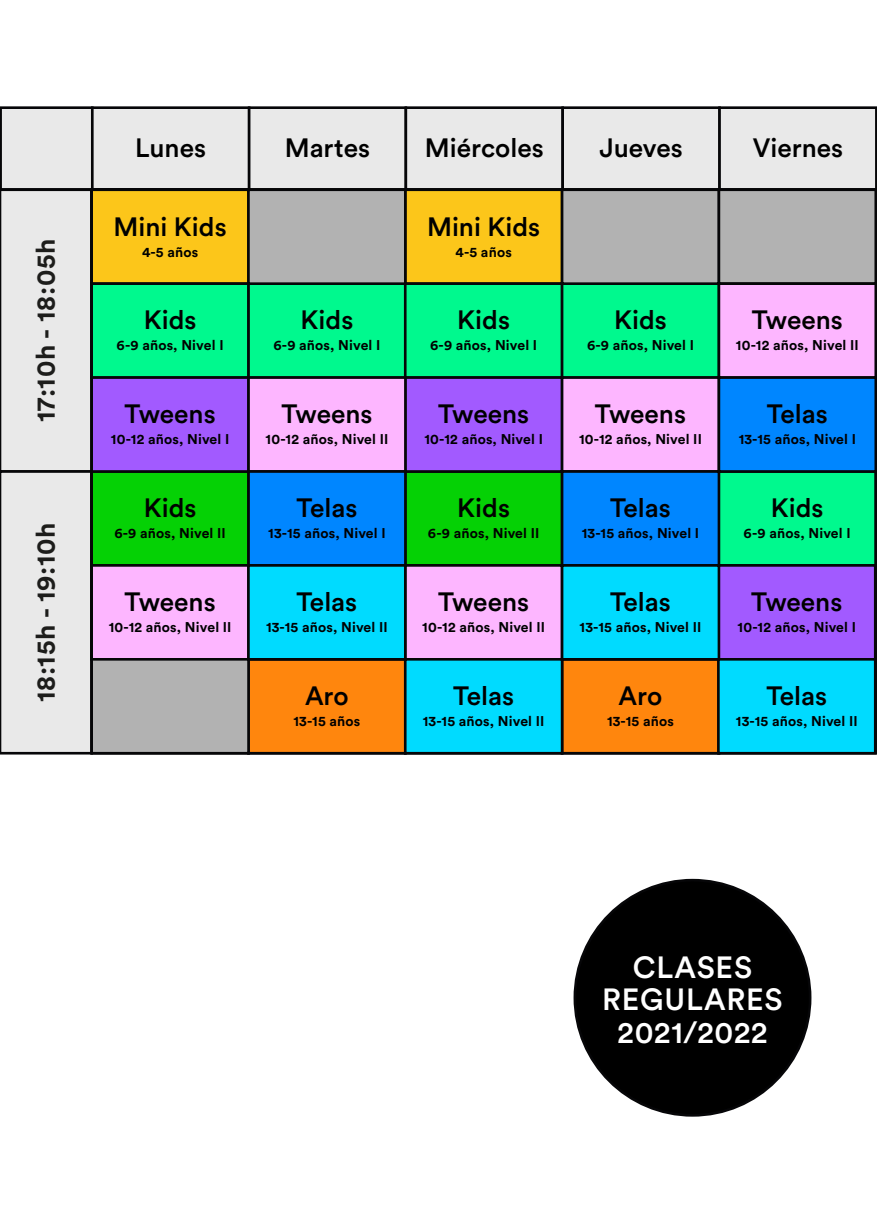
<style>
.page{position:relative;width:877px;height:1210px;background:#fff}
.page>*{position:absolute;margin:0;border:0;box-sizing:border-box;transform-origin:0 0}
.t1{font:500 30.45px/32.4px "Circular Std";letter-spacing:.025em;color:#fff;text-align:center}
.t2{font:500 26.25px "Circular Std";color:#000}
.t3{font:700 26.25px "Circular Std";letter-spacing:.03em;color:#1d1d1b}
.t4{font:700 14px "Circular Std";letter-spacing:.01em;color:#000}
</style>
<div class="page">
<div style="left:1px;top:108px;width:91px;height:81px;background:#e9e9e9"></div>
<div style="left:0;top:106px;width:94px;height:85px;border:3px solid #060608"></div>
<div style="left:91px;top:106px;width:159px;height:85px;background:#e9e9e9;border:3px solid #060608"></div>
<div style="left:248px;top:106px;width:159px;height:85px;background:#e9e9e9;border:3px solid #060608"></div>
<div style="left:404px;top:106px;width:159px;height:85px;background:#e9e9e9;border:3px solid #060608"></div>
<div style="left:561px;top:106px;width:159px;height:85px;background:#e9e9e9;border:3px solid #060608"></div>
<div style="left:719px;top:108px;width:156px;height:81px;background:#e9e9e9"></div>
<div style="left:718px;top:106px;width:158px;height:85px;border:3px solid #060608"></div>
<svg style="left:0;top:188px;width:90px;height:566px;background:#d6d6d7"></svg>
<div style="left:574px;top:880px;width:235px;height:235px;background:#000;border-radius:50%"></div>
<div style="left:247px;top:658px;width:159px;height:96px;background:#ff860d;border:3px solid #060608"></div>
<div style="left:560px;top:658px;width:160px;height:96px;background:#ff860d;border:3px solid #060608"></div>
<div style="left:90px;top:188px;width:160px;height:97px;background:#fcc61a;border:3px solid #060608"></div>
<div style="left:404px;top:188px;width:159px;height:97px;background:#fcc61a;border:3px solid #060608"></div>
<div style="left:404px;top:470px;width:159px;height:96px;background:#05d105"></div>
<div style="left:90px;top:470px;width:160px;height:96px;background:#05d105;border:3px solid #060608"></div>
<div style="left:90px;top:282px;width:160px;height:97px;background:#00f98e;border:3px solid #060608"></div>
<div style="left:247px;top:282px;width:159px;height:97px;background:#00f98e;border:3px solid #060608"></div>
<div style="left:404px;top:282px;width:159px;height:97px;background:#00f98e;border:3px solid #060608"></div>
<div style="left:560px;top:282px;width:160px;height:97px;background:#00f98e;border:3px solid #060608"></div>
<div style="left:717px;top:470px;width:159px;height:96px;background:#00f98e;border:3px solid #060608"></div>
<div style="left:716px;top:564px;width:160px;height:96px;background:#a25aff;border:3px solid #060608"></div>
<div style="left:90px;top:376px;width:160px;height:96px;background:#a25aff;border:3px solid #060608"></div>
<div style="left:404px;top:376px;width:159px;height:97px;background:#a25aff;border:3px solid #060608"></div>
<div style="left:247px;top:376px;width:159px;height:97px;background:#fdb6ff;border:3px solid #060608"></div>
<div style="left:90px;top:564px;width:160px;height:96px;background:#fdb6ff;border:3px solid #060608"></div>
<div style="left:90px;top:658px;width:160px;height:96px;background:#b2b2b2;border:3px solid #060608"></div>
<div style="left:247px;top:188px;width:159px;height:97px;background:#b2b2b2;border:3px solid #060608"></div>
<div style="left:560px;top:188px;width:160px;height:97px;background:#b2b2b2;border:3px solid #060608"></div>
<div style="left:717px;top:188px;width:159px;height:97px;background:#b2b2b2;border:3px solid #060608"></div>
<div style="left:403px;top:564px;width:160px;height:96px;background:#fdb6ff;border:3px solid #060608"></div>
<div style="left:560px;top:376px;width:160px;height:97px;background:#fdb6ff;border:3px solid #060608"></div>
<div style="left:717px;top:282px;width:159px;height:97px;background:#fdb6ff;border:3px solid #060608"></div>
<div style="left:247px;top:470px;width:159px;height:96px;background:#0086ff;border:3px solid #060608"></div>
<div style="left:560px;top:470px;width:160px;height:96px;background:#0086ff;border:3px solid #060608"></div>
<div style="left:717px;top:376px;width:159px;height:96px;background:#0086ff;border:3px solid #060608"></div>
<div style="left:247px;top:564px;width:159px;height:96px;background:#00dbff;border:3px solid #060608"></div>
<div style="left:560px;top:564px;width:160px;height:96px;background:#00dbff;border:3px solid #060608"></div>
<div style="left:404px;top:658px;width:159px;height:96px;background:#00dbff;border:3px solid #060608"></div>
<div style="left:716px;top:658px;width:160px;height:96px;background:#00dbff;border:3px solid #060608"></div>
<h2 class="t3" style="left:29px;top:422px;width:185px;rotate:-90deg">17:10h - 18:05h</h2>
<h2 class="t3" style="left:29px;top:702px;width:181px;rotate:-90deg">18:15h - 19:10h</h2>
<h2 class="t2" style="left:135px;top:131px;width:72px">Lunes</h2>
<h2 class="t2" style="left:113px;top:210px;width:115px">Mini Kids</h2>
<p class="t4" style="left:142px;top:242px;width:58px">4-5 años</p>
<h2 class="t2" style="left:144px;top:303px;width:54px">Kids</h2>
<p class="t4" style="left:117px;top:336px;width:108px">6-9 años, Nivel I</p>
<h2 class="t2" style="left:124px;top:397px;width:93px">Tweens</h2>
<p class="t4" style="left:111px;top:430px;width:120px">10-12 años, Nivel I</p>
<h2 class="t2" style="left:144px;top:491px;width:54px">Kids</h2>
<p class="t4" style="left:114px;top:524px;width:113px">6-9 años, Nivel II</p>
<h2 class="t2" style="left:124px;top:585px;width:93px">Tweens</h2>
<p class="t4" style="left:109px;top:618px;width:124px">10-12 años, Nivel II</p>
<h2 class="t2" style="left:285px;top:131px;width:87px">Martes</h2>
<h2 class="t2" style="left:424px;top:131px;width:120px">Miércoles</h2>
<h2 class="t2" style="left:599px;top:131px;width:85px">Jueves</h2>
<h2 class="t2" style="left:752px;top:131px;width:92px">Viernes</h2>
<h2 class="t2" style="left:300px;top:303px;width:54px">Kids</h2>
<p class="t4" style="left:273px;top:336px;width:108px">6-9 años, Nivel I</p>
<h2 class="t2" style="left:281px;top:397px;width:93px">Tweens</h2>
<p class="t4" style="left:265px;top:430px;width:124px">10-12 años, Nivel II</p>
<h2 class="t2" style="left:296px;top:491px;width:62px">Telas</h2>
<p class="t4" style="left:268px;top:524px;width:119px">13-15 años, Nivel I</p>
<h2 class="t2" style="left:296px;top:585px;width:62px">Telas</h2>
<p class="t4" style="left:266px;top:618px;width:123px">13-15 años, Nivel II</p>
<h2 class="t2" style="left:305px;top:679px;width:45px">Aro</h2>
<p class="t4" style="left:293px;top:712px;width:68px">13-15 años</p>
<h2 class="t2" style="left:427px;top:210px;width:115px">Mini Kids</h2>
<p class="t4" style="left:455px;top:242px;width:58px">4-5 años</p>
<h2 class="t2" style="left:457px;top:303px;width:54px">Kids</h2>
<p class="t4" style="left:430px;top:336px;width:108px">6-9 años, Nivel I</p>
<h2 class="t2" style="left:438px;top:397px;width:93px">Tweens</h2>
<p class="t4" style="left:424px;top:430px;width:120px">10-12 años, Nivel I</p>
<h2 class="t2" style="left:457px;top:491px;width:54px">Kids</h2>
<p class="t4" style="left:428px;top:524px;width:113px">6-9 años, Nivel II</p>
<h2 class="t2" style="left:438px;top:585px;width:93px">Tweens</h2>
<p class="t4" style="left:422px;top:618px;width:124px">10-12 años, Nivel II</p>
<h2 class="t2" style="left:453px;top:679px;width:62px">Telas</h2>
<p class="t4" style="left:422px;top:712px;width:123px">13-15 años, Nivel II</p>
<h2 class="t2" style="left:613px;top:304px;width:54px">Kids</h2>
<p class="t4" style="left:586px;top:336px;width:108px">6-9 años, Nivel I</p>
<h2 class="t2" style="left:594px;top:397px;width:93px">Tweens</h2>
<p class="t4" style="left:579px;top:430px;width:124px">10-12 años, Nivel II</p>
<h2 class="t2" style="left:610px;top:491px;width:62px">Telas</h2>
<p class="t4" style="left:581px;top:524px;width:119px">13-15 años, Nivel I</p>
<h2 class="t2" style="left:610px;top:585px;width:62px">Telas</h2>
<p class="t4" style="left:579px;top:618px;width:123px">13-15 años, Nivel II</p>
<h2 class="t2" style="left:618px;top:679px;width:45px">Aro</h2>
<p class="t4" style="left:606px;top:712px;width:68px">13-15 años</p>
<h2 class="t2" style="left:751px;top:303px;width:93px">Tweens</h2>
<p class="t4" style="left:735px;top:336px;width:124px">10-12 años, Nivel II</p>
<h2 class="t2" style="left:766px;top:397px;width:62px">Telas</h2>
<p class="t4" style="left:738px;top:430px;width:119px">13-15 años, Nivel I</p>
<h2 class="t2" style="left:770px;top:491px;width:54px">Kids</h2>
<p class="t4" style="left:743px;top:524px;width:108px">6-9 años, Nivel I</p>
<h2 class="t2" style="left:750px;top:585px;width:93px">Tweens</h2>
<p class="t4" style="left:737px;top:618px;width:120px">10-12 años, Nivel I</p>
<h2 class="t2" style="left:766px;top:679px;width:62px">Telas</h2>
<p class="t4" style="left:735px;top:712px;width:123px">13-15 años, Nivel II</p>
<h1 class="t1" style="left:602px;top:950px;width:182px">CLASES<br>REGULARES<br>2021/2022</h1>
</div>
